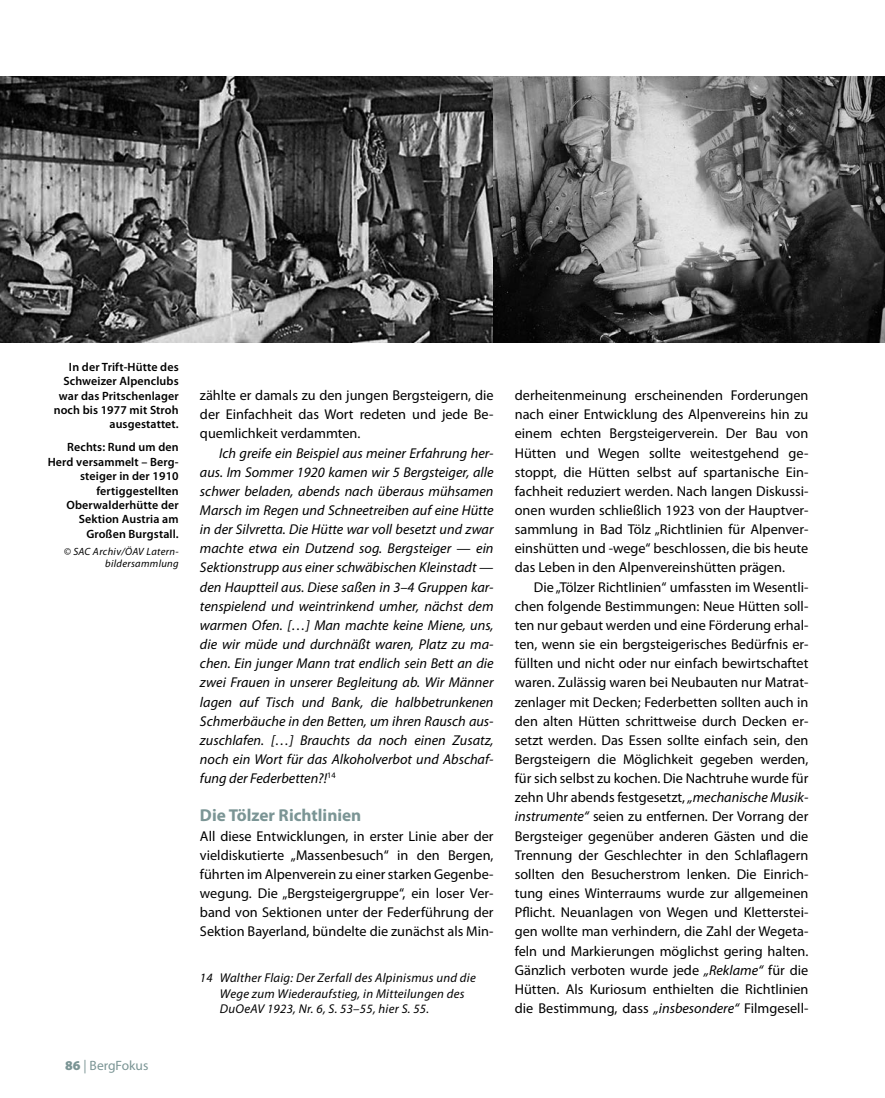
<style>
.page{position:relative;width:885px;height:1098px;background:#fff}
.page>*{position:absolute;margin:0;border:0;box-sizing:border-box;transform-origin:0 0}
.t1{font:700 17.25px "Myriad Pro";color:#7b9595}
.t2{font:14.25px/19.2px "Myriad Pro";color:#000;text-align:justify}
.t3{font:italic 14.25px "Myriad Pro";color:#000}
.t4{font:13.5px "Myriad Pro";color:#7b9595}
.t5{font:italic 12.75px/15.3px "Myriad Pro";letter-spacing:.02em;color:#000}
.t6{font:600 12px/14.4px "Myriad Pro";letter-spacing:.01em;color:#000;text-align:right}
.t7{font:italic 10.5px/12.6px "Myriad Pro";letter-spacing:.03em;color:#000;text-align:right}
.s1{font-weight:900}
.s2{font-style:italic}
</style>
<div class="page">
<img style="left:0;top:77px;width:884px;height:265px">
<p class="t6" style="left:54px;top:359px;width:126px">In der Trift-Hütte des<br>Schweizer Alpenclubs war das Pritschenlager noch bis 1977 mit Stroh ausgestattet.</p>
<p class="t6" style="left:48px;top:440px;width:132px">Rechts: Rund um den<br>Herd versammelt – Berg&shy;steiger in der 1910 fertiggestellten<br>Oberwalderhütte der<br>Sektion Austria am<br>Großen Burgstall.</p>
<p class="t7" style="left:64px;top:545px;width:116px">© SAC Archiv/ÖAV Latern&shy;bildersammlung</p>
<p class="t4" style="left:65px;top:1057px;width:85px"><span class="s1">86</span> | BergFokus</p>
<p class="t2" style="left:200px;top:386px;width:295px">zählte er damals zu den jungen Bergsteigern, die</p>
<p class="t2" style="left:200px;top:405px;width:295px">der Einfachheit das Wort redeten und jede Be-</p>
<p class="t2" style="left:200px;top:424px;width:162px">quemlichkeit verdammten.</p>
<p class="t3" style="left:219px;top:445px;width:276px">Ich greife ein Beispiel aus meiner Erfahrung her-</p>
<p class="t3" style="left:200px;top:464px;width:295px">aus. Im Sommer 1920 kamen wir 5 Bergsteiger, alle</p>
<p class="t3" style="left:200px;top:483px;width:295px">schwer beladen, abends nach überaus mühsamen</p>
<p class="t3" style="left:200px;top:502px;width:295px">Marsch im Regen und Schneetreiben auf eine Hütte</p>
<p class="t3" style="left:200px;top:521px;width:295px">in der Silvretta. Die Hütte war voll besetzt und zwar</p>
<p class="t3" style="left:200px;top:540px;width:295px">machte etwa ein Dutzend sog. Bergsteiger — ein</p>
<p class="t3" style="left:200px;top:559px;width:295px">Sektionstrupp aus einer schwäbischen Kleinstadt —</p>
<p class="t3" style="left:200px;top:579px;width:295px">den Hauptteil aus. Diese saßen in 3–4 Gruppen kar-</p>
<p class="t3" style="left:200px;top:598px;width:295px">tenspielend und weintrinkend umher, nächst dem</p>
<p class="t3" style="left:200px;top:617px;width:295px">warmen Ofen. […] Man machte keine Miene, uns,</p>
<p class="t3" style="left:200px;top:636px;width:295px">die wir müde und durchnäßt waren, Platz zu ma-</p>
<p class="t3" style="left:200px;top:655px;width:295px">chen. Ein junger Mann trat endlich sein Bett an die</p>
<p class="t3" style="left:200px;top:674px;width:295px">zwei Frauen in unserer Begleitung ab. Wir Männer</p>
<p class="t3" style="left:200px;top:693px;width:295px">lagen auf Tisch und Bank, die halbbetrunkenen</p>
<p class="t3" style="left:200px;top:713px;width:295px">Schmerbäuche in den Betten, um ihren Rausch aus-</p>
<p class="t3" style="left:200px;top:732px;width:295px">zuschlafen. […] Brauchts da noch einen Zusatz,</p>
<p class="t3" style="left:200px;top:751px;width:295px">noch ein Wort für das Alkoholverbot und Abschaf-</p>
<p class="t3" style="left:200px;top:770px;width:137px">fung der Federbetten?!<sup>14</sup></p>
<p class="t1" style="left:200px;top:805px;width:163px">Die Tölzer Richtlinien</p>
<p class="t2" style="left:200px;top:826px;width:295px">All diese Entwicklungen, in erster Linie aber der vieldiskutierte „Massenbesuch“ in den Bergen, führten im Alpenverein zu einer starken Gegenbe&shy;wegung. Die „Bergsteigergruppe“, ein loser Ver&shy;band von Sektionen unter der Federführung der Sektion Bayerland, bündelte die zunächst als Min-</p>
<p class="t5" style="left:220px;top:970px;width:257px;text-indent:-20px">14 Walther Flaig: Der Zerfall des Alpinismus und die<br>Wege zum Wiederaufstieg, in Mitteilungen des<br>DuOeAV 1923, Nr. 6, S. 53–55, hier S. 55.</p>
<p class="t2" style="left:514px;top:386px;width:295px">derheitenmeinung erscheinenden Forderungen</p>
<p class="t2" style="left:514px;top:405px;width:295px">nach einer Entwicklung des Alpenvereins hin zu</p>
<p class="t2" style="left:514px;top:424px;width:295px">einem echten Bergsteigerverein. Der Bau von</p>
<p class="t2" style="left:514px;top:443px;width:295px">Hütten und Wegen sollte weitestgehend ge-</p>
<p class="t2" style="left:514px;top:462px;width:295px">stoppt, die Hütten selbst auf spartanische Ein-</p>
<p class="t2" style="left:514px;top:481px;width:295px">fachheit reduziert werden. Nach langen Diskussi-</p>
<p class="t2" style="left:514px;top:500px;width:295px">onen wurden schließlich 1923 von der Hauptver-</p>
<p class="t2" style="left:514px;top:520px;width:295px">sammlung in Bad Tölz „Richtlinien für Alpenver-</p>
<p class="t2" style="left:514px;top:539px;width:295px">einshütten und -wege“ beschlossen, die bis heute</p>
<p class="t2" style="left:514px;top:558px;width:271px">das Leben in den Alpenvereinshütten prägen.</p>
<p class="t2" style="left:534px;top:577px;width:276px">Die „Tölzer Richtlinien“ umfassten im Wesentli-</p>
<p class="t2" style="left:514px;top:596px;width:295px">chen folgende Bestimmungen: Neue Hütten soll-</p>
<p class="t2" style="left:514px;top:615px;width:295px">ten nur gebaut werden und eine Förderung erhal-</p>
<p class="t2" style="left:514px;top:634px;width:295px">ten, wenn sie ein bergsteigerisches Bedürfnis er-</p>
<p class="t2" style="left:514px;top:654px;width:295px">füllten und nicht oder nur einfach bewirtschaftet</p>
<p class="t2" style="left:514px;top:673px;width:295px">waren. Zulässig waren bei Neubauten nur Matrat-</p>
<p class="t2" style="left:514px;top:692px;width:295px">zenlager mit Decken; Federbetten sollten auch in</p>
<p class="t2" style="left:514px;top:711px;width:295px">den alten Hütten schrittweise durch Decken er-</p>
<p class="t2" style="left:514px;top:730px;width:295px">setzt werden. Das Essen sollte einfach sein, den</p>
<p class="t2" style="left:514px;top:749px;width:295px">Bergsteigern die Möglichkeit gegeben werden,</p>
<p class="t2" style="left:514px;top:768px;width:295px">für sich selbst zu kochen. Die Nachtruhe wurde für</p>
<p class="t2" style="left:514px;top:787px;width:295px">zehn Uhr abends festgesetzt, <span class="s2">„mechanische Musik-</span></p>
<p class="t2" style="left:514px;top:807px;width:295px"><span class="s2">instrumente“</span> seien zu entfernen. Der Vorrang der</p>
<p class="t2" style="left:514px;top:826px;width:295px">Bergsteiger gegenüber anderen Gästen und die</p>
<p class="t2" style="left:514px;top:845px;width:295px">Trennung der Geschlechter in den Schlaflagern</p>
<p class="t2" style="left:514px;top:864px;width:295px">sollten den Besucherstrom lenken. Die Einrich-</p>
<p class="t2" style="left:514px;top:883px;width:295px">tung eines Winterraums wurde zur allgemeinen</p>
<p class="t2" style="left:514px;top:902px;width:295px">Pflicht. Neuanlagen von Wegen und Kletterstei-</p>
<p class="t2" style="left:514px;top:921px;width:295px">gen wollte man verhindern, die Zahl der Wegeta-</p>
<p class="t2" style="left:514px;top:941px;width:295px">feln und Markierungen möglichst gering halten.</p>
<p class="t2" style="left:514px;top:960px;width:295px">Gänzlich verboten wurde jede <span class="s2">„Reklame“</span> für die</p>
<p class="t2" style="left:514px;top:979px;width:295px">Hütten. Als Kuriosum enthielten die Richtlinien</p>
<p class="t2" style="left:514px;top:998px;width:295px">die Bestimmung, dass <span class="s2">„insbesondere“</span> Filmgesell-</p>
</div>
